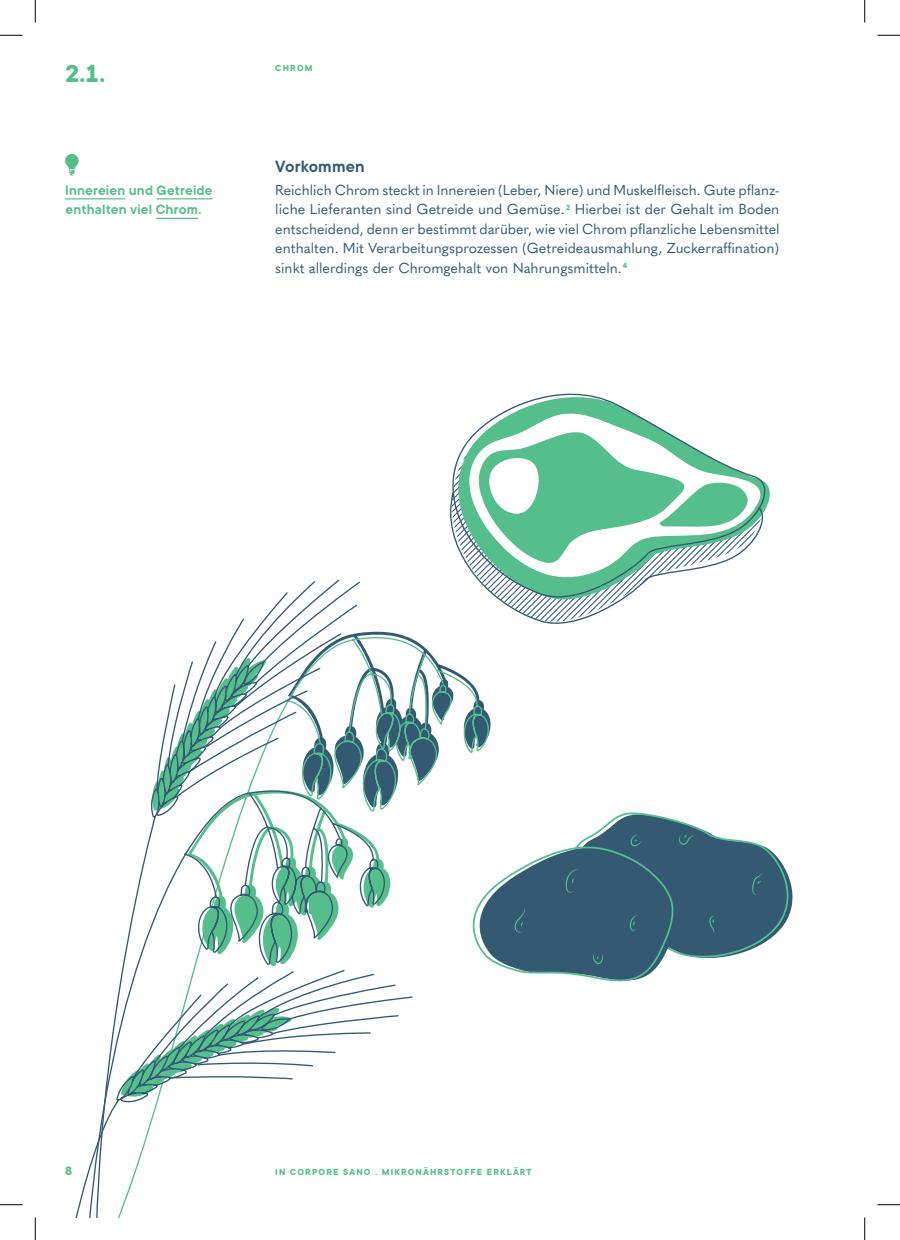
<style>
.page{position:relative;width:900px;height:1240px;background:#fff}
.page>*{position:absolute;margin:0;border:0;box-sizing:border-box;transform-origin:0 0}
.t1{font:700 27px "TT Commons";color:#54be8c}
.t2{font:600 18px "TT Commons";letter-spacing:.01em;color:#335a72}
.t3{font:600 15px/19.5px "TT Commons";letter-spacing:.015em;color:#54be8c}
.t4{font:14.25px/19.5px "Quasimoda";color:#335a72;text-align:justify}
.t5{font:700 13.5px "TT Commons";color:#54be8c}
.t6{font:700 9.75px "TT Commons";letter-spacing:.12em;color:#54be8c}
</style>
<div class="page">
<hr style="left:65px;top:198px;width:60px;height:1px;background:#54be8c">
<hr style="left:157px;top:198px;width:55px;height:1px;background:#54be8c">
<hr style="left:156px;top:218px;width:42px;height:1px;background:#54be8c">
<svg style="left:65px;top:154px;width:14px;height:22px"></svg>
<svg style="left:87px;top:798px;width:301px;height:419px"></svg>
<svg style="left:152px;top:398px;width:641px;height:586px"></svg>
<svg style="left:0;top:35px;width:22px;height:1px"></svg>
<svg style="left:877px;top:35px;width:23px;height:1px"></svg>
<svg style="left:0;top:1204px;width:22px;height:1px"></svg>
<svg style="left:877px;top:1204px;width:23px;height:1px"></svg>
<svg style="left:35px;top:0;width:1px;height:22px"></svg>
<svg style="left:35px;top:1217px;width:1px;height:23px"></svg>
<svg style="left:864px;top:0;width:1px;height:22px"></svg>
<svg style="left:864px;top:1217px;width:1px;height:23px"></svg>
<h1 class="t1" style="left:65px;top:55px;width:42px">2.1.</h1>
<p class="t6" style="left:275px;top:62px;width:39px">CHROM</p>
<p class="t3" style="left:65px;top:180px;width:149px">Innereien und Getreide enthalten viel Chrom.</p>
<p class="t2" style="left:275px;top:155px;width:91px">Vorkommen</p>
<p class="t4" style="left:275px;top:179px;width:506px">Reichlich Chrom steckt in Innereien (Leber, Niere) und Muskelfleisch. Gute pflanz&shy;liche Lieferanten sind Getreide und Gemüse. <sup>2</sup> Hierbei ist der Gehalt im Boden entscheidend, denn er bestimmt darüber, wie viel Chrom pflanzliche Lebensmittel enthalten. Mit Verarbeitungsprozessen (Getreideausmahlung, Zuckerraffination) sinkt allerdings der Chromgehalt von Nahrungsmitteln.<sup>4</sup></p>
<p class="t5" style="left:65px;top:1162px;width:9px">8</p>
<p class="t6" style="left:275px;top:1165px;width:258px">IN CORPORE SANO . MIKRONÄHRSTOFFE ERKLÄRT</p>
</div>
